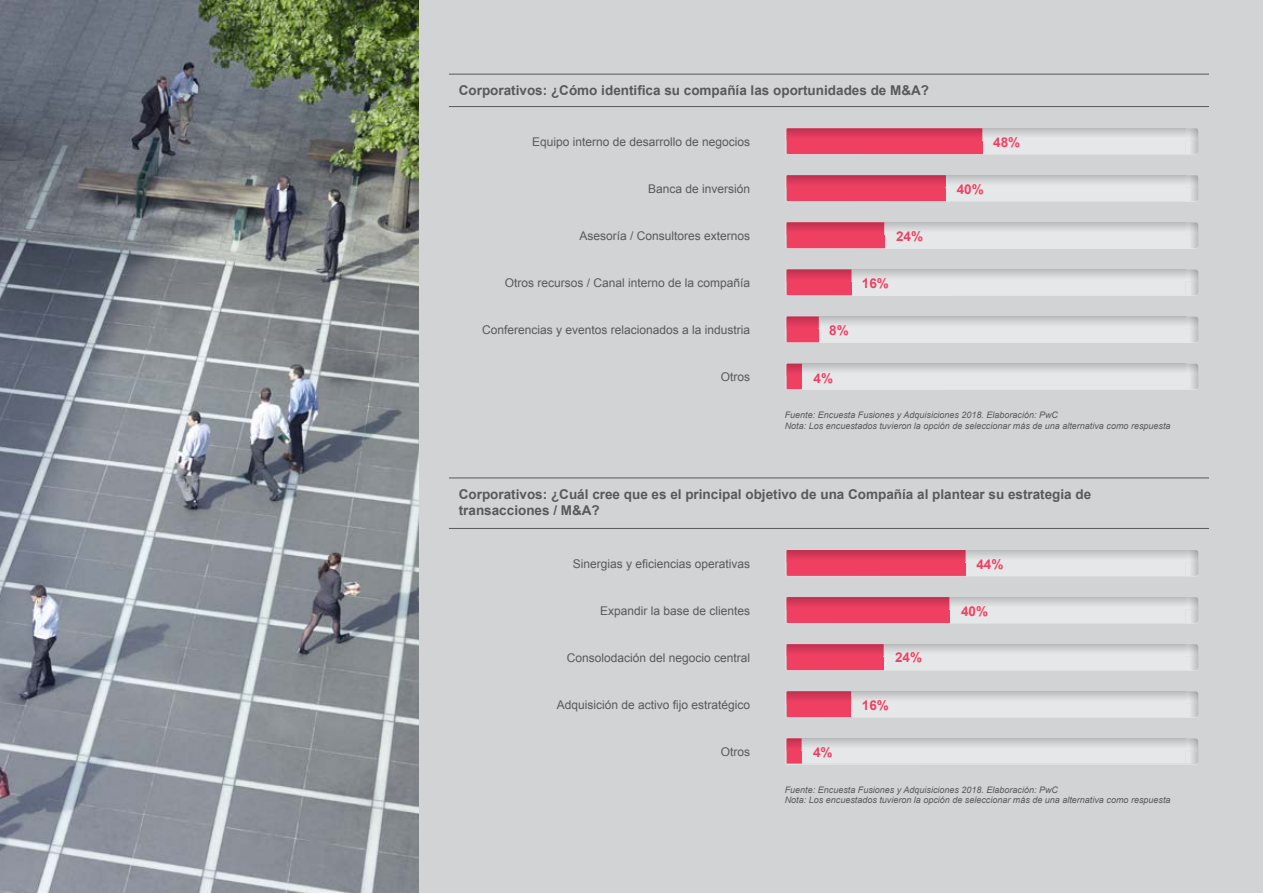
<style>
.page{position:relative;width:1263px;height:893px;background:#fff}
.page>*{position:absolute;margin:0;border:0;box-sizing:border-box;transform-origin:0 0}
.t1{font:700 13.5px/16.2px "Arial";color:#58595b}
.t2{font:700 13.5px "Arial";color:#ef4062}
.t3{font:12px "Arial";color:#58595b}
.t4{font:italic 9px/10.8px "Arial";color:#58595b}
</style>
<div class="page">
<div style="left:419px;top:0;width:844px;height:893px;background:#d1d3d4"></div>
<hr style="left:449px;top:106px;width:760px;height:1px;background:#58595b">
<hr style="left:449px;top:528px;width:760px;height:1px;background:#58595b">
<hr style="left:449px;top:74px;width:760px;height:1px;background:#58595b">
<hr style="left:449px;top:478px;width:760px;height:1px;background:#58595b">
<svg style="left:785px;top:128px;width:413px;height:27px"></svg>
<svg style="left:785px;top:175px;width:413px;height:27px"></svg>
<svg style="left:785px;top:222px;width:413px;height:27px"></svg>
<svg style="left:785px;top:269px;width:413px;height:27px"></svg>
<svg style="left:785px;top:317px;width:413px;height:26px"></svg>
<svg style="left:785px;top:364px;width:413px;height:26px"></svg>
<svg style="left:785px;top:550px;width:413px;height:26px"></svg>
<svg style="left:785px;top:597px;width:413px;height:26px"></svg>
<svg style="left:785px;top:644px;width:413px;height:27px"></svg>
<svg style="left:785px;top:691px;width:413px;height:27px"></svg>
<svg style="left:785px;top:738px;width:413px;height:27px"></svg>
<img style="left:0;top:0;width:419px;height:893px">
<p class="t1" style="left:459px;top:83px;width:472px">Corporativos: ¿Cómo identifica su compañía las oportunidades de M&amp;A?</p>
<p class="t3" style="left:532px;top:134px;width:220px">Equipo interno de desarrollo de negocios</p>
<p class="t3" style="left:648px;top:181px;width:104px">Banca de inversión</p>
<p class="t3" style="left:579px;top:228px;width:172px">Asesoría / Consultores externos</p>
<p class="t3" style="left:505px;top:275px;width:247px">Otros recursos / Canal interno de la compañía</p>
<p class="t3" style="left:482px;top:322px;width:270px">Conferencias y eventos relacionados a la industria</p>
<p class="t3" style="left:721px;top:369px;width:31px">Otros</p>
<p class="t2" style="left:896px;top:227px;width:29px">24%</p>
<p class="t2" style="left:829px;top:322px;width:21px">8%</p>
<p class="t2" style="left:813px;top:369px;width:21px">4%</p>
<p class="t2" style="left:862px;top:275px;width:29px">16%</p>
<p class="t2" style="left:993px;top:133px;width:29px">48%</p>
<p class="t2" style="left:957px;top:180px;width:29px">40%</p>
<p class="t4" style="left:785px;top:409px;width:387px">Fuente: Encuesta Fusiones y Adquisiciones 2018. Elaboración: PwC<br>Nota: Los encuestados tuvieron la opción de seleccionar más de una alternativa como respuesta</p>
<p class="t1" style="left:459px;top:486px;width:634px">Corporativos: ¿Cuál cree que es el principal objetivo de una Compañía al plantear su estrategia de transacciones / M&amp;A?</p>
<p class="t3" style="left:573px;top:556px;width:179px">Sinergias y eficiencias operativas</p>
<p class="t3" style="left:600px;top:603px;width:152px">Expandir la base de clientes</p>
<p class="t2" style="left:976px;top:555px;width:29px">44%</p>
<p class="t2" style="left:961px;top:602px;width:29px">40%</p>
<p class="t3" style="left:567px;top:650px;width:185px">Consolodación del negocio central</p>
<p class="t2" style="left:895px;top:649px;width:29px">24%</p>
<p class="t3" style="left:557px;top:697px;width:195px">Adquisición de activo fijo estratégico</p>
<p class="t2" style="left:862px;top:696px;width:29px">16%</p>
<p class="t3" style="left:721px;top:744px;width:31px">Otros</p>
<p class="t2" style="left:813px;top:743px;width:21px">4%</p>
<p class="t4" style="left:785px;top:784px;width:387px">Fuente: Encuesta Fusiones y Adquisiciones 2018. Elaboración: PwC<br>Nota: Los encuestados tuvieron la opción de seleccionar más de una alternativa como respuesta</p>
</div>
